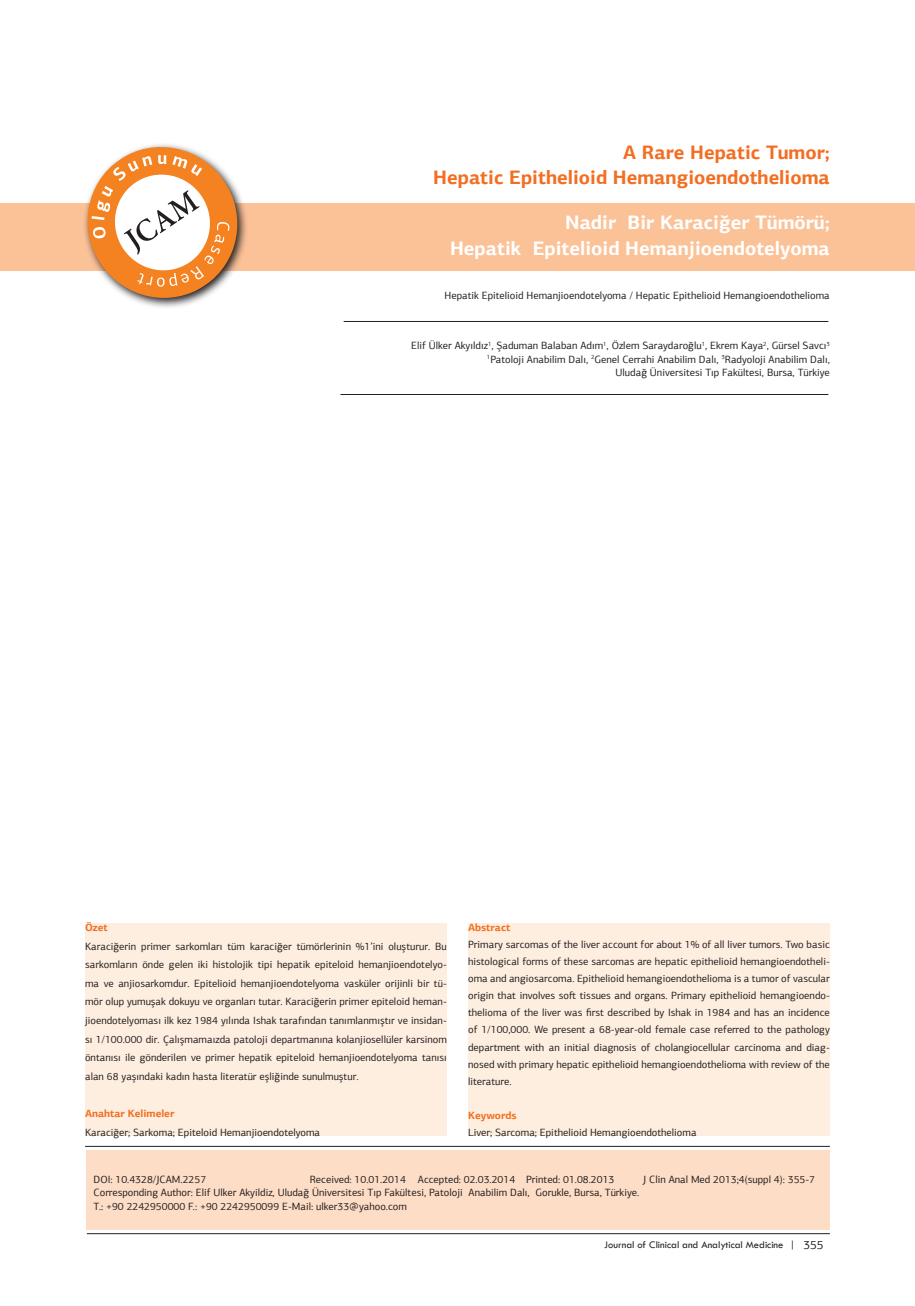
<style>
.page{position:relative;width:915px;height:1306px;background:#fff}
.page>*{position:absolute;margin:0;border:0;box-sizing:border-box;transform-origin:0 0}
.t1{font:700 19.5px/25.5px "PF Agora Sans Pro";color:#fff;text-align:right}
.t2{font:700 19.5px/25.5px "PF Agora Sans Pro";color:#f36e21;text-align:right}
.t3{font:10.5px/17.1px "PF Agora Sans Pro";color:#231f20;text-align:justify}
.t4{font:10.5px "Tw Cen";color:#231f20}
.t5{font:700 10.5px "PF Agora Sans Pro";color:#f36e21}
.s1{font-family:"PF Agora Sans Pro";font-size:12px}
</style>
<div class="page">
<div style="left:87px;top:1150px;width:742px;height:79px;background:#fdddc6"></div>
<div style="left:0;top:203px;width:914px;height:67px;background:#fbc197"></div>
<hr style="left:85px;top:1146px;width:744px;height:1px;background:#231f20">
<hr style="left:343px;top:321px;width:485px;height:1px;background:#231f20">
<hr style="left:340px;top:394px;width:488px;height:1px;background:#231f20">
<svg style="left:77px;top:144px;width:170px;height:164px"></svg>
<div style="left:85px;top:923px;width:361px;height:212px;background:#feeee0"></div>
<div style="left:468px;top:923px;width:361px;height:212px;background:#feeee0"></div>
<hr style="left:87px;top:1233px;width:742px;height:1px;background:#231f20">
<h1 class="t2" style="left:433px;top:139px;width:398px">A Rare Hepatic Tumor;<br>Hepatic Epithelioid Hemangioendothelioma</h1>
<h1 class="t1" style="left:450px;top:210px;width:381px">Nadir Bir Karaciğer Tümörü;<br>Hepatik Epitelioid Hemanjioendotelyoma</h1>
<p class="t3" style="left:444px;top:287px;width:386px">Hepatik Epitelioid Hemanjioendotelyoma / Hepatic Epithelioid Hemangioendothelioma</p>
<p class="t3" style="left:411px;top:339px;width:420px;line-height:13.5px;text-align:right">Elif Ülker Akyıldız<sup>1</sup>, Şaduman Balaban Adım<sup>1</sup>, Özlem Saraydaroğlu<sup>1</sup>, Ekrem Kaya<sup>2</sup>, Gürsel Savcı<sup>3<br>1</sup>Patoloji Anabilim Dalı, <sup>2</sup>Genel Cerrahi Anabilim Dalı, <sup>3</sup>Radyoloji Anabilim Dalı,<br>Uludağ Üniversitesi Tıp Fakültesi, Bursa, Türkiye</p>
<p class="t5" style="left:85px;top:920px;width:24px">Özet</p>
<p class="t3" style="left:85px;top:936px;width:363px;line-height:18.6px">Karaciğerin primer sarkomları tüm karaciğer tümörlerinin %1’ini oluşturur. Bu sarkomların önde gelen iki histolojik tipi hepatik epiteloid hemanjioendotelyo&shy;ma ve anjiosarkomdur. Epitelioid hemanjioendotelyoma vasküler orijinli bir tü&shy;mör olup yumuşak dokuyu ve organları tutar. Karaciğerin primer epiteloid heman&shy;jioendotelyoması ilk kez 1984 yılında Ishak tarafından tanımlanmıştır ve insidan&shy;sı 1/100.000 dir. Çalışmamaızda patoloji departmanına kolanjiosellüler karsinom öntanısı ile gönderilen ve primer hepatik epiteloid hemanjioendotelyoma tanısı alan 68 yaşındaki kadın hasta literatür eşliğinde sunulmuştur.</p>
<p class="t5" style="left:85px;top:1106px;width:91px">Anahtar Kelimeler</p>
<p class="t3" style="left:85px;top:1123px;width:236px">Karaciğer; Sarkoma; Epiteloid Hemanjioendotelyoma</p>
<p class="t5" style="left:468px;top:920px;width:44px">Abstract</p>
<p class="t3" style="left:468px;top:935px;width:363px">Primary sarcomas of the liver account for about 1% of all liver tumors. Two basic histological forms of these sarcomas are hepatic epithelioid hemangioendotheli&shy;oma and angiosarcoma. Epithelioid hemangioendothelioma is a tumor of vascular origin that involves soft tissues and organs. Primary epithelioid hemangioendo&shy;thelioma of the liver was first described by Ishak in 1984 and has an incidence of 1/100,000. We present a 68-year-old female case referred to the pathology department with an initial diagnosis of cholangiocellular carcinoma and diag&shy;nosed with primary hepatic epithelioid hemangioendothelioma with review of the literature.</p>
<p class="t5" style="left:468px;top:1108px;width:50px">Keywords</p>
<p class="t3" style="left:468px;top:1123px;width:230px">Liver; Sarcoma; Epithelioid Hemangioendothelioma</p>
<p class="t3" style="left:94px;top:1170px;width:114px">DOI: 10.4328/JCAM.2257</p>
<p class="t3" style="left:310px;top:1170px;width:306px">Received: 10.01.2014 Accepted: 02.03.2014 Printed: 01.08.2013</p>
<p class="t3" style="left:642px;top:1170px;width:173px">J Clin Anal Med 2013;4(suppl 4): 355-7</p>
<p class="t3" style="left:94px;top:1185px;width:547px;line-height:13.5px">Corresponding Author: Elif Ulker Akyildiz, Uludağ Üniversitesi Tıp Fakültesi, Patoloji Anabilim Dalı, Gorukle, Bursa, Türkiye.<br>T.: +90 2242950000 F.: +90 2242950099 E-Mail: ulker33@yahoo.com</p>
<p class="t4" style="left:604px;top:1238px;width:221px">Journal of Clinical and Analytical Medicine | <span class="s1">355</span></p>
</div>
